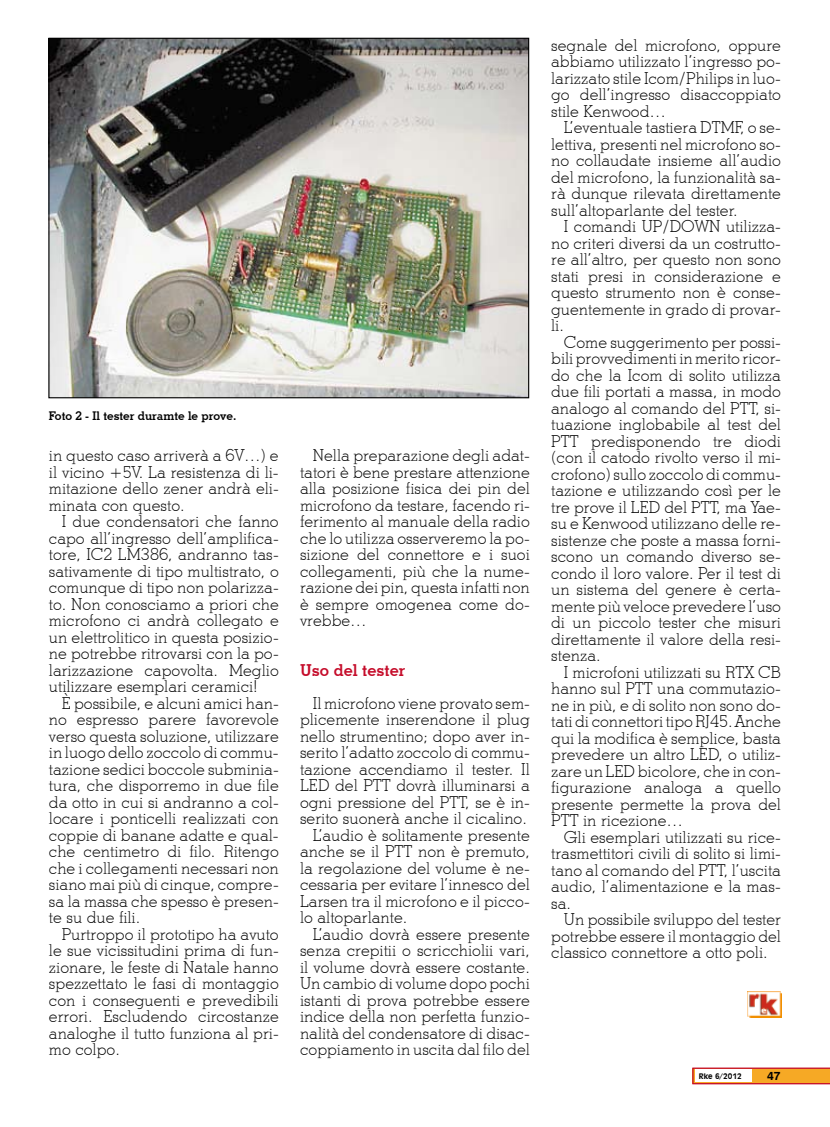
<style>
.page{position:relative;width:830px;height:1127px;background:#fff}
.page>*{position:absolute;margin:0;border:0;box-sizing:border-box;transform-origin:0 0}
.t1{font:300 16.5px/16.5px "Stymie BT";color:#000;text-align:justify}
.t2{font:700 16.5px "Stymie BT";color:#c50c2a}
.t3{font:700 12px "Stymie BT";color:#000}
.t4{font:700 12px "Swiss 721 BT";color:#000}
.t5{font:700 7.5px "Incised 901 BT";color:#000}
</style>
<div class="page">
<svg style="left:692px;top:1067px;width:137px;height:17px;background:#ec8d32"></svg>
<div style="left:694px;top:1069px;width:57px;height:13px;background:#fff"></div>
<img style="left:50px;top:40px;width:477px;height:356px">
<img style="left:747px;top:992px;width:33px;height:25px">
<p class="t3" style="left:49px;top:409px;width:189px">Foto 2 - Il tester duramte le prove.</p>
<p class="t1" style="left:49px;top:447px;width:231px">in questo caso arriverà a 6V…) e il vicino +5V. La resistenza di li&shy;mitazione dello zener andrà eli&shy;minata con questo.</p>
<p class="t1" style="left:49px;top:513px;width:231px;text-indent:13px">I due condensatori che fanno capo all’ingresso dell’amplifica&shy;tore, IC2 LM386, andranno tas&shy;sativamente di tipo multistrato, o comunque di tipo non polarizza&shy;to. Non conosciamo a priori che microfono ci andrà collegato e un elettrolitico in questa posizio&shy;ne potrebbe ritrovarsi con la po&shy;larizzazione capovolta. Meglio utilizzare esemplari ceramici!</p>
<p class="t1" style="left:49px;top:694px;width:231px;text-indent:13px">È possibile, e alcuni amici han&shy;no espresso parere favorevole verso questa soluzione, utilizzare in luogo dello zoccolo di commu&shy;tazione sedici boccole subminia&shy;tura, che disporremo in due file da otto in cui si andranno a col&shy;locare i ponticelli realizzati con coppie di banane adatte e qual&shy;che centimetro di filo. Ritengo che i collegamenti necessari non siano mai più di cinque, compre&shy;sa la massa che spesso è presen&shy;te su due fili.</p>
<p class="t1" style="left:49px;top:925px;width:231px;text-indent:13px">Purtroppo il prototipo ha avuto le sue vicissitudini prima di fun&shy;zionare, le feste di Natale hanno spezzettato le fasi di montaggio con i conseguenti e prevedibili errori. Escludendo circostanze analoghe il tutto funziona al pri&shy;mo colpo.</p>
<p class="t1" style="left:300px;top:447px;width:231px;text-indent:13px">Nella preparazione degli adat&shy;tatori è bene prestare attenzione alla posizione fisica dei pin del microfono da testare, facendo ri&shy;ferimento al manuale della radio che lo utilizza osserveremo la po&shy;sizione del connettore e i suoi collegamenti, più che la nume&shy;razione dei pin, questa infatti non è sempre omogenea come do&shy;vrebbe…</p>
<p class="t2" style="left:300px;top:660px;width:106px">Uso del tester</p>
<p class="t1" style="left:313px;top:694px;width:218px">Il microfono viene provato sem-</p>
<p class="t1" style="left:300px;top:711px;width:231px">plicemente inserendone il plug</p>
<p class="t1" style="left:300px;top:727px;width:231px">nello strumentino; dopo aver in-</p>
<p class="t1" style="left:300px;top:744px;width:231px">serito l’adatto zoccolo di commu-</p>
<p class="t1" style="left:300px;top:760px;width:231px">tazione accendiamo il tester. Il</p>
<p class="t1" style="left:300px;top:777px;width:231px">LED del PTT dovrà illuminarsi a</p>
<p class="t1" style="left:300px;top:793px;width:231px">ogni pressione del PTT, se è in-</p>
<p class="t1" style="left:300px;top:810px;width:228px">serito suonerà anche il cicalino.</p>
<p class="t1" style="left:313px;top:826px;width:218px">L’audio è solitamente presente</p>
<p class="t1" style="left:300px;top:843px;width:231px">anche se il PTT non è premuto,</p>
<p class="t1" style="left:300px;top:859px;width:231px">la regolazione del volume è ne-</p>
<p class="t1" style="left:300px;top:876px;width:231px">cessaria per evitare l’innesco del</p>
<p class="t1" style="left:300px;top:892px;width:231px">Larsen tra il microfono e il picco-</p>
<p class="t1" style="left:300px;top:909px;width:109px">lo altoparlante.</p>
<p class="t1" style="left:313px;top:925px;width:218px">L’audio dovrà essere presente</p>
<p class="t1" style="left:300px;top:942px;width:231px">senza crepitii o scricchiolii vari,</p>
<p class="t1" style="left:300px;top:958px;width:231px">il volume dovrà essere costante.</p>
<p class="t1" style="left:300px;top:975px;width:231px">Un cambio di volume dopo pochi</p>
<p class="t1" style="left:300px;top:991px;width:231px">istanti di prova potrebbe essere</p>
<p class="t1" style="left:300px;top:1008px;width:231px">indice della non perfetta funzio-</p>
<p class="t1" style="left:300px;top:1024px;width:231px">nalità del condensatore di disac-</p>
<p class="t1" style="left:300px;top:1041px;width:231px">coppiamento in uscita dal filo del</p>
<p class="t1" style="left:551px;top:37px;width:231px">segnale del microfono, oppure abbiamo utilizzato l’ingresso po&shy;larizzato stile Icom/Philips in luo&shy;go dell’ingresso disaccoppiato stile Kenwood…</p>
<p class="t1" style="left:551px;top:119px;width:231px;text-indent:13px">L’eventuale tastiera DTMF, o se&shy;lettiva, presenti nel microfono so&shy;no collaudate insieme all’audio del microfono, la funzionalità sa&shy;rà dunque rilevata direttamente sull’altoparlante del tester.</p>
<p class="t1" style="left:551px;top:218px;width:231px;text-indent:13px">I comandi UP/DOWN utilizza&shy;no criteri diversi da un costrutto&shy;re all’altro, per questo non sono stati presi in considerazione e questo strumento non è conse&shy;guentemente in grado di provar&shy;li.</p>
<p class="t1" style="left:551px;top:334px;width:231px;text-indent:13px">Come suggerimento per possi&shy;bili provvedimenti in merito ricor&shy;do che la Icom di solito utilizza due fili portati a massa, in modo analogo al comando del PTT, si&shy;tuazione inglobabile al test del PTT predisponendo tre diodi (con il catodo rivolto verso il mi&shy;crofono) sullo zoccolo di commu&shy;tazione e utilizzando così per le tre prove il LED del PTT, ma Yae&shy;su e Kenwood utilizzano delle re&shy;sistenze che poste a massa forni&shy;scono un comando diverso se&shy;condo il loro valore. Per il test di un sistema del genere è certa&shy;mente più veloce prevedere l’uso di un piccolo tester che misuri direttamente il valore della resi&shy;stenza.</p>
<p class="t1" style="left:551px;top:664px;width:231px;text-indent:13px">I microfoni utilizzati su RTX CB hanno sul PTT una commutazio&shy;ne in più, e di solito non sono do&shy;tati di connettori tipo RJ45. Anche qui la modifica è semplice, basta prevedere un altro LED, o utiliz&shy;zare un LED bicolore, che in con&shy;figurazione analoga a quello presente permette la prova del PTT in ricezione…</p>
<p class="t1" style="left:551px;top:829px;width:231px;text-indent:13px">Gli esemplari utilizzati su rice&shy;trasmettitori civili di solito si limi&shy;tano al comando del PTT, l’uscita audio, l’alimentazione e la mas&shy;sa.</p>
<p class="t1" style="left:551px;top:911px;width:231px;text-indent:13px">Un possibile sviluppo del tester potrebbe essere il montaggio del classico connettore a otto poli.</p>
<p class="t5" style="left:698px;top:1071px;width:44px">Rke 6/2012</p>
<p class="t4" style="left:766px;top:1068px;width:15px">47</p>
</div>
